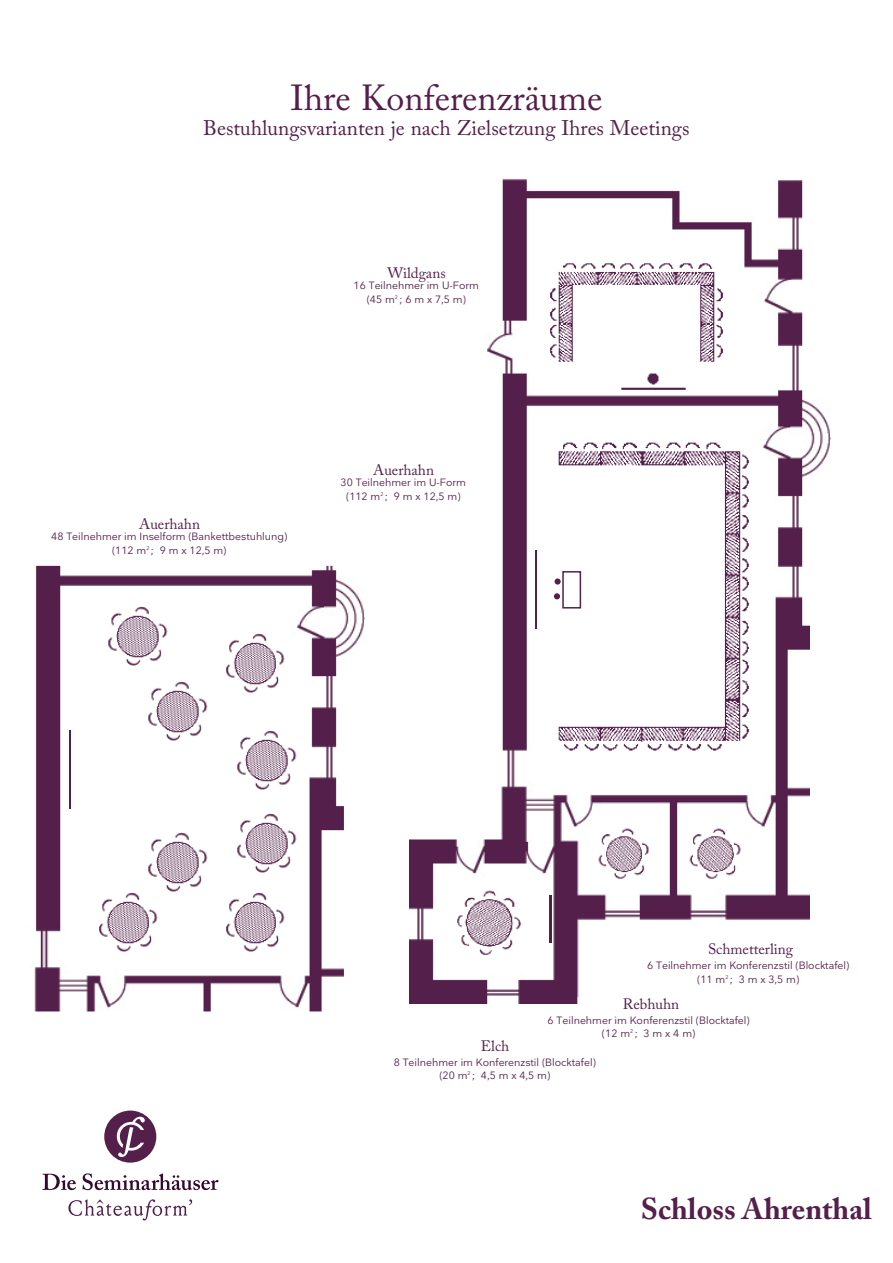
<style>
.page{position:relative;width:893px;height:1263px;background:#fff}
.page>*{position:absolute;margin:0;border:0;box-sizing:border-box;transform-origin:0 0}
.TITRE-SALLES{font:36px "Adobe Caslon Pro";color:#551f4b}
.NOM_DU_CHATEAU-Bas-d{font:700 30px "Adobe Caslon Pro";color:#551f4b}
.SOUS-TITRE-salles{font:21px "Adobe Caslon Pro";color:#551f4b}
.NOM_DES_SALLES{font:15px "Adobe Caslon Pro";color:#551f4b}
.renseignements_Salle{font:10.5px "Nationale";color:#551f4b}
</style>
<div class="page">
<img style="left:409px;top:178px;width:422px;height:826px">
<img style="left:34px;top:566px;width:331px;height:445px">
<div style="left:810px;top:615px;width:83px;height:318px;background:#fff"></div>
<hr style="left:69px;top:730px;width:2px;height:79px;background:#551f4b">
<svg style="left:68px;top:1199px;width:124px;height:21px"></svg>
<svg style="left:43px;top:1174px;width:33px;height:16px"></svg>
<svg style="left:83px;top:1173px;width:136px;height:17px"></svg>
<svg style="left:104px;top:1110px;width:52px;height:53px"></svg>
<div style="left:534px;top:236px;width:202px;height:149px;background:#fff"></div>
<img style="left:550px;top:263px;width:173px;height:99px">
<div style="left:619px;top:368px;width:75px;height:23px;background:#fff"></div>
<img style="left:621px;top:373px;width:65px;height:17px">
<img style="left:552px;top:436px;width:209px;height:318px">
<hr style="left:535px;top:550px;width:2px;height:78px;background:#551f4b">
<div style="left:562px;top:571px;width:19px;height:37px;border:2px solid #551f4b"></div>
<div style="left:555px;top:578px;width:6px;height:7px;background:#551f4b;border-radius:50%"></div>
<svg style="left:554px;top:593px;width:6px;height:6px"></svg>
<hr style="left:549px;top:895px;width:3px;height:47px;background:#551f4b">
<img style="left:593px;top:822px;width:61px;height:60px">
<img style="left:684px;top:822px;width:59px;height:60px">
<img style="left:453px;top:887px;width:71px;height:71px">
<img style="left:94px;top:593px;width:78px;height:85px">
<img style="left:212px;top:620px;width:78px;height:85px">
<img style="left:134px;top:668px;width:78px;height:85px">
<img style="left:223px;top:718px;width:78px;height:168px">
<img style="left:212px;top:879px;width:78px;height:85px">
<img style="left:134px;top:819px;width:78px;height:85px">
<img style="left:85px;top:879px;width:78px;height:85px">
<p class="TITRE-SALLES" style="left:290px;top:76px;width:314px">Ihre Konferenzräume</p>
<p class="SOUS-TITRE-salles" style="left:203px;top:115px;width:488px">Bestuhlungsvarianten je nach Zielsetzung Ihres Meetings</p>
<p class="NOM_DES_SALLES" style="left:387px;top:264px;width:60px">Wildgans</p>
<p class="renseignements_Salle" style="left:354px;top:279px;width:127px">16 Teilnehmer im U-Form</p>
<p class="renseignements_Salle" style="left:367px;top:293px;width:101px">(45 m<sup>2</sup> ; 6 m x 7,5 m)</p>
<p class="NOM_DES_SALLES" style="left:139px;top:515px;width:62px">Auerhahn</p>
<p class="renseignements_Salle" style="left:51px;top:530px;width:238px">48 Teilnehmer im Inselform (Bankettbestuhlung)</p>
<p class="renseignements_Salle" style="left:112px;top:544px;width:116px">(112 m<sup>2</sup> ; 9 m x 12,5 m)</p>
<p class="NOM_DES_SALLES" style="left:373px;top:461px;width:62px">Auerhahn</p>
<p class="renseignements_Salle" style="left:341px;top:476px;width:127px">30 Teilnehmer im U-Form</p>
<p class="renseignements_Salle" style="left:346px;top:490px;width:116px">(112 m<sup>2</sup> ; 9 m x 12,5 m)</p>
<p class="NOM_DES_SALLES" style="left:708px;top:940px;width:87px">Schmetterling</p>
<p class="renseignements_Salle" style="left:647px;top:960px;width:204px">6 Teilnehmer im Konferenzstil (Blocktafel)</p>
<p class="renseignements_Salle" style="left:697px;top:973px;width:104px">(11 m<sup>2</sup> ; 3 m x 3,5 m)</p>
<p class="NOM_DES_SALLES" style="left:623px;top:995px;width:58px">Rebhuhn</p>
<p class="renseignements_Salle" style="left:548px;top:1014px;width:204px">6 Teilnehmer im Konferenzstil (Blocktafel)</p>
<p class="renseignements_Salle" style="left:602px;top:1027px;width:95px">(12 m<sup>2</sup> ; 3 m x 4 m)</p>
<p class="NOM_DES_SALLES" style="left:481px;top:1037px;width:30px">Elch</p>
<p class="renseignements_Salle" style="left:394px;top:1056px;width:204px">8 Teilnehmer im Konferenzstil (Blocktafel)</p>
<p class="renseignements_Salle" style="left:439px;top:1069px;width:113px">(20 m<sup>2</sup> ; 4,5 m x 4,5 m)</p>
<p class="NOM_DU_CHATEAU-Bas-d" style="left:641px;top:1191px;width:232px">Schloss Ahrenthal</p>
</div>
